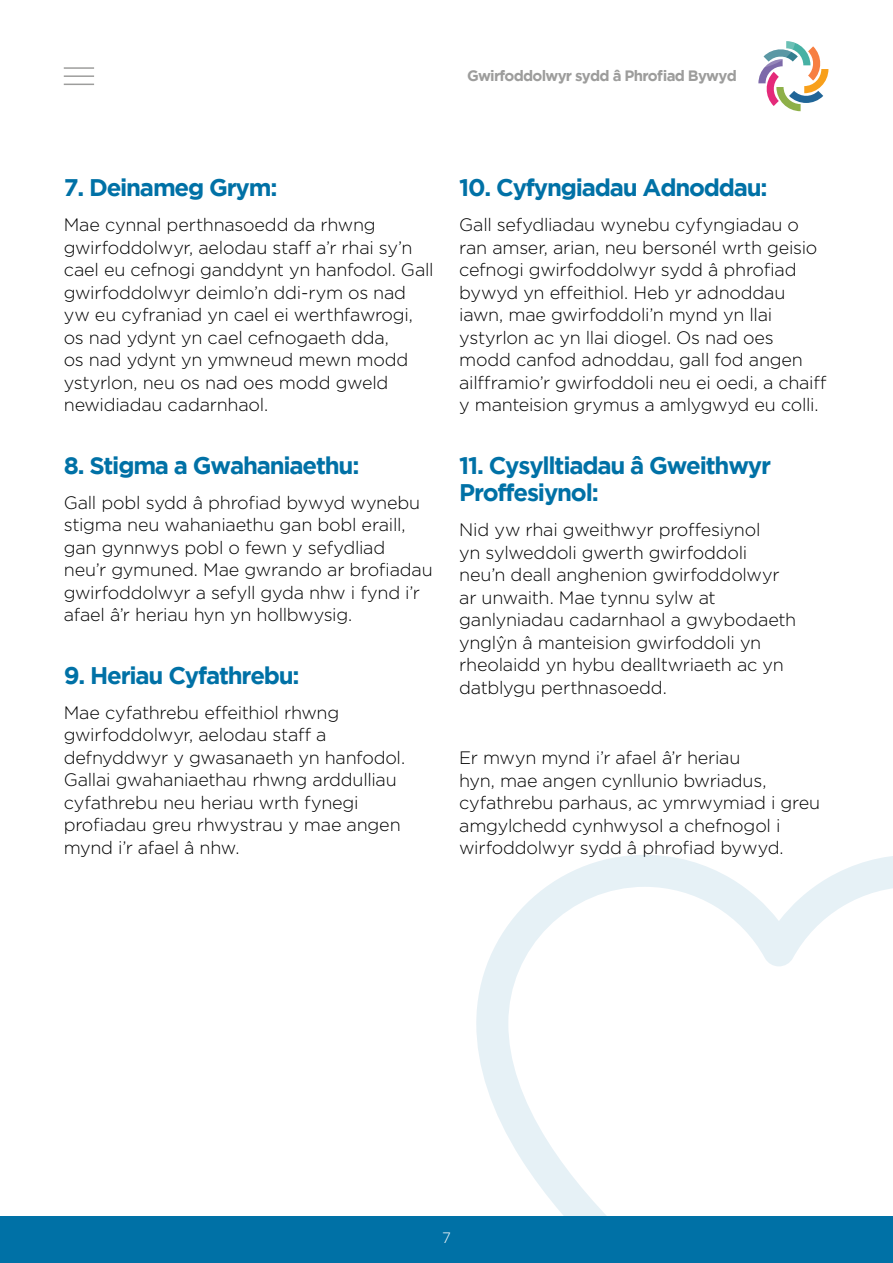
<style>
.page{position:relative;width:893px;height:1263px;background:#fff}
.page>*{position:absolute;margin:0;border:0;box-sizing:border-box;transform-origin:0 0}
.t1{font:700 24px/27px "Gotham";letter-spacing:-.05em;color:#0071a6}
.Body{font:300 18px/22.5px "Gotham";letter-spacing:-.015em;color:#000}
.t2{font:700 15px "Gotham";letter-spacing:-.05em;color:#9d9d9c}
.t3{font:300 15px "Gotham";color:#fff}
</style>
<div class="page">
<svg style="left:758px;top:41px;width:70px;height:70px"></svg>
<div style="left:0;top:1216px;width:893px;height:47px;background:#0071a6"></div>
<hr style="left:64px;top:67px;width:30px;height:2px;background:#9d9d9c">
<hr style="left:64px;top:75px;width:30px;height:2px;background:#9d9d9c">
<hr style="left:64px;top:84px;width:30px;height:1px;background:#9d9d9c">
<svg style="left:476px;top:855px;width:417px;height:361px"></svg>
<p class="t2" style="left:467px;top:67px;width:271px">Gwirfoddolwyr sydd â Phrofiad Bywyd</p>
<h2 class="t1" style="left:64px;top:173px;width:215px">7. Deinameg Grym:</h2>
<p class="Body" style="left:64px;top:213px;width:371px">Mae cynnal perthnasoedd da rhwng gwirfoddolwyr, aelodau staff a’r rhai sy’n cael eu cefnogi ganddynt yn hanfodol. Gall gwirfoddolwyr deimlo’n ddi-rym os nad yw eu cyfraniad yn cael ei werthfawrogi, os nad ydynt yn cael cefnogaeth dda,<br>os nad ydynt yn ymwneud mewn modd ystyrlon, neu os nad oes modd gweld newidiadau cadarnhaol.</p>
<h2 class="t1" style="left:64px;top:451px;width:297px">8. Stigma a Gwahaniaethu:</h2>
<p class="Body" style="left:64px;top:491px;width:370px">Gall pobl sydd â phrofiad bywyd wynebu stigma neu wahaniaethu gan bobl eraill, gan gynnwys pobl o fewn y sefydliad<br>neu’r gymuned. Mae gwrando ar brofiadau gwirfoddolwyr a sefyll gyda nhw i fynd i’r afael â’r heriau hyn yn hollbwysig.</p>
<h2 class="t1" style="left:64px;top:661px;width:237px">9. Heriau Cyfathrebu:</h2>
<p class="Body" style="left:64px;top:701px;width:343px">Mae cyfathrebu effeithiol rhwng gwirfoddolwyr, aelodau staff a defnyddwyr y gwasanaeth yn hanfodol.<br>Gallai gwahaniaethau rhwng arddulliau cyfathrebu neu heriau wrth fynegi profiadau greu rhwystrau y mae angen mynd i’r afael â nhw.</p>
<h2 class="t1" style="left:459px;top:173px;width:310px">10. Cyfyngiadau Adnoddau:</h2>
<p class="Body" style="left:459px;top:213px;width:369px">Gall sefydliadau wynebu cyfyngiadau o ran amser, arian, neu bersonél wrth geisio cefnogi gwirfoddolwyr sydd â phrofiad bywyd yn effeithiol. Heb yr adnoddau iawn, mae gwirfoddoli’n mynd yn llai ystyrlon ac yn llai diogel. Os nad oes modd canfod adnoddau, gall fod angen ailfframio’r gwirfoddoli neu ei oedi, a chaiff y manteision grymus a amlygwyd eu colli.</p>
<h2 class="t1" style="left:459px;top:451px;width:313px">11. Cysylltiadau â Gweithwyr<br>Proffesiynol:</h2>
<p class="Body" style="left:459px;top:518px;width:339px">Nid yw rhai gweithwyr proffesiynol<br>yn sylweddoli gwerth gwirfoddoli neu’n deall anghenion gwirfoddolwyr ar unwaith. Mae tynnu sylw at ganlyniadau cadarnhaol a gwybodaeth ynglŷn â manteision gwirfoddoli yn rheolaidd yn hybu dealltwriaeth ac yn datblygu perthnasoedd.</p>
<p class="Body" style="left:459px;top:746px;width:362px">Er mwyn mynd i’r afael â’r heriau<br>hyn, mae angen cynllunio bwriadus, cyfathrebu parhaus, ac ymrwymiad i greu amgylchedd cynhwysol a chefnogol i wirfoddolwyr sydd â phrofiad bywyd.</p>
<p class="t3" style="left:442px;top:1228px;width:10px">7</p>
</div>
